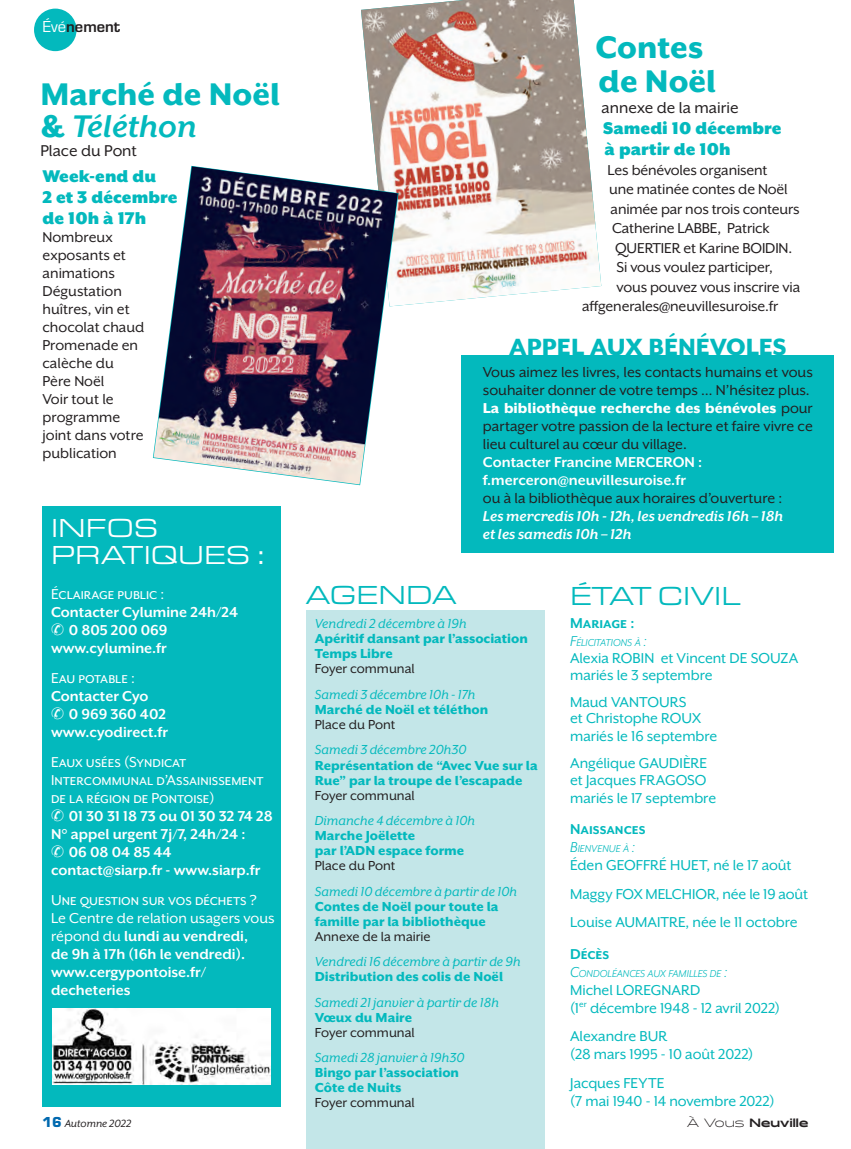
<style>
.page{position:relative;width:851px;height:1149px;background:#fff}
.page>*{position:absolute;margin:0;border:0;box-sizing:border-box;transform-origin:0 0}
.Titre{font:800 36px/31.5px "Mr Eaves XL San OT";color:#03b9bd}
.t1{font:800 27px "Mr Eaves XL San OT";color:#03b9bd}
.t2{font:27px "Eurostile Ext";color:#03b9bd}
.t3{font:27px/27px "Eurostile Ext";color:#fff}
.Titre-2{font:900 19.5px/21px "Mr Eaves XL San OT";color:#03b9bd}
.Titre-3{font:18px "Mr Eaves XL San OT";color:#231f20}
.t4{font:16.5px/18px "Mr Eaves XL San OT";color:#231f20}
.t5{font:16.5px/16.5px "Mr Eaves XL San OT";letter-spacing:-.005em;color:#03b9bd}
.t6{font:700 16.5px/18px "Mr Eaves XL San OT";color:#fff}
.t7{font:16.5px/18px "Mr Eaves XL San OT";color:#fff}
.t8{font:italic 700 16.5px "Mr Eaves XL San OT";color:#fff}
.t9{font:700 16.5px "Mr Eaves XL San OT";color:#03b9bd}
.t10{font:700 16.5px "Eurostile";color:#231f20}
.t11{font:800 15px/15px "Mr Eaves XL San OT";color:#03b9bd}
.t12{font:italic 15px "Mr Eaves XL San OT";color:#03b9bd}
.t13{font:15px "Mr Eaves XL San OT";color:#231f20}
.t14{font:italic 12px "Mr Eaves XL San OT";color:#231f20}
.t15{font:900 12px "Halogen";color:#231f20}
.t16{font:italic 11.55px "Mr Eaves XL San OT";color:#03b9bd}
.s1{font-weight:400;color:#fff}
.s2{font-weight:700;font-style:italic}
.s3{font-weight:700}
.s4{font-weight:800;color:#fff}
.s5{font-size:16.5px}
.s6{font-family:"Eurostile";font-weight:900;font-style:normal;font-size:15px;color:#0169af}
.s7{font-weight:300}
</style>
<div class="page">
<div style="left:306px;top:610px;width:238px;height:538px;background:#c3e6e8"></div>
<div style="left:34px;top:9px;width:43px;height:42px;background:#03b9bd;border-radius:50%"></div>
<div style="left:43px;top:506px;width:238px;height:600px;background:#03b9bd"></div>
<img style="left:52px;top:1008px;width:219px;height:75px">
<img style="left:361px;top:0;width:240px;height:306px">
<img style="left:154px;top:166px;width:244px;height:318px">
<div style="left:461px;top:355px;width:373px;height:198px;background:#03b9bd"></div>
<p class="t10" style="left:43px;top:15px;width:79px"><span class="s1">Évé</span>nement</p>
<p class="Titre" style="left:40px;top:79px;width:241px">Marché de Noël &amp; <span class="s2">Téléthon</span></p>
<p class="Titre-3" style="left:40px;top:141px;width:98px">Place du Pont</p>
<p class="Titre-2" style="left:43px;top:165px;width:115px">Week-end du</p>
<p class="Titre-2" style="left:43px;top:186px;width:136px">2 et 3 décembre de 10h à 17h</p>
<p class="t4" style="left:43px;top:228px;width:85px">Nombreux exposants et animations</p>
<p class="t4" style="left:43px;top:282px;width:103px">Dégustation huîtres, vin et chocolat chaud</p>
<p class="t4" style="left:43px;top:336px;width:97px">Promenade en calèche du</p>
<p class="t4" style="left:43px;top:372px;width:63px">Père Noël</p>
<p class="t4" style="left:43px;top:390px;width:103px">Voir tout le programme joint dans votre publication</p>
<p class="t3" style="left:51px;top:512px;width:215px">INFOS<br>PRATIQUES :</p>
<p class="t7" style="left:51px;top:584px;width:115px">Éclairage public :</p>
<p class="t6" style="left:51px;top:602px;width:188px">Contacter Cylumine 24h/24</p>
<p class="t6" style="left:69px;top:620px;width:100px">0 805 200 069</p>
<p class="t6" style="left:51px;top:638px;width:117px">www.cylumine.fr</p>
<p class="t7" style="left:51px;top:668px;width:85px">Eau potable :</p>
<p class="t6" style="left:51px;top:686px;width:99px">Contacter Cyo</p>
<p class="t6" style="left:69px;top:704px;width:99px">0 969 360 402</p>
<p class="t6" style="left:51px;top:722px;width:118px">www.cyodirect.fr</p>
<p class="t7" style="left:51px;top:752px;width:214px">Eaux usées (Syndicat<br>Intercommunal d’Assainissement de la région de Pontoise)</p>
<p class="t6" style="left:69px;top:806px;width:206px">01 30 31 18 73 ou 01 30 32 74 28</p>
<p class="t6" style="left:51px;top:824px;width:196px">N° appel urgent 7j/7, 24h/24 :</p>
<p class="t6" style="left:69px;top:842px;width:104px">06 08 04 85 44</p>
<p class="t6" style="left:51px;top:860px;width:211px">contact@siarp.fr - www.siarp.fr</p>
<p class="t7" style="left:51px;top:890px;width:207px">Une question sur vos déchets ?</p>
<p class="t7" style="left:51px;top:908px;width:225px">Le Centre de relation usagers vous répond du <span class="s3">lundi au vendredi,</span></p>
<p class="t6" style="left:51px;top:944px;width:195px">de 9h à 17h (16h le vendredi). www.cergypontoise.fr/ decheteries</p>
<p class="Titre" style="left:595px;top:31px;width:109px">Contes</p>
<p class="Titre" style="left:598px;top:65px;width:119px">de Noël</p>
<p class="Titre-3" style="left:601px;top:98px;width:138px">annexe de la mairie</p>
<p class="Titre-2" style="left:603px;top:118px;width:180px">Samedi 10 décembre</p>
<p class="Titre-2" style="left:604px;top:139px;width:127px">à partir de 10h</p>
<p class="t4" style="left:607px;top:160px;width:194px;line-height:19.5px">Les bénévoles organisent<br>une matinée contes de Noël animée par nos trois conteurs</p>
<p class="t4" style="left:612px;top:218px;width:181px;line-height:19.5px">Catherine LABBE, Patrick<br>QUERTIER et Karine BOIDIN.</p>
<p class="t4" style="left:616px;top:258px;width:158px">Si vous voulez participer,</p>
<p class="t4" style="left:616px;top:277px;width:185px">vous pouvez vous inscrire via</p>
<p class="t4" style="left:582px;top:297px;width:198px">affgenerales@neuvillesuroise.fr</p>
<p class="t1" style="left:509px;top:331px;width:279px">APPEL AUX BÉNÉVOLES</p>
<p class="t4" style="left:483px;top:363px;width:331px">Vous aimez les livres, les contacts humains et vous souhaiter donner de votre temps … N’hésitez plus.</p>
<p class="t4" style="left:483px;top:399px;width:331px;text-align:justify"><span class="s4">La bibliothèque recherche des bénévoles</span> pour partager votre passion de la lecture et faire vivre ce lieu culturel au cœur du village.</p>
<p class="t6" style="left:483px;top:453px;width:221px">Contacter Francine MERCERON :</p>
<p class="t6" style="left:483px;top:471px;width:204px">f.merceron@neuvillesuroise.fr</p>
<p class="t4" style="left:483px;top:489px;width:301px">ou à la bibliothèque aux horaires d’ouverture :</p>
<p class="t8" style="left:483px;top:507px;width:302px">Les mercredis 10h - 12h, les vendredis 16h – 18h</p>
<p class="t8" style="left:483px;top:525px;width:150px">et les samedis 10h – 12h</p>
<p class="t2" style="left:306px;top:575px;width:151px">AGENDA</p>
<p class="t2" style="left:570px;top:576px;width:172px">ÉTAT CIVIL</p>
<p class="t9" style="left:570px;top:614px;width:66px">Mariage :</p>
<p class="t16" style="left:570px;top:636px;width:78px"><span class="s5">F</span>ÉLICITATIONS À <span class="s5">:</span></p>
<p class="t5" style="left:570px;top:649px;width:229px">Alexia ROBIN et Vincent DE SOUZA mariés le 3 septembre</p>
<p class="t5" style="left:570px;top:693px;width:118px">Maud VANTOURS</p>
<p class="t5" style="left:570px;top:709px;width:132px">et Christophe ROUX</p>
<p class="t5" style="left:570px;top:727px;width:149px">mariés le 16 septembre</p>
<p class="t5" style="left:570px;top:754px;width:139px">Angélique GAUDIÈRE</p>
<p class="t5" style="left:570px;top:771px;width:138px">et Jacques FRAGOSO</p>
<p class="t5" style="left:570px;top:789px;width:147px">mariés le 17 septembre</p>
<p class="t9" style="left:570px;top:819px;width:77px">Naissances</p>
<p class="t16" style="left:570px;top:842px;width:66px"><span class="s5">B</span>IENVENUE À <span class="s5">:</span></p>
<p class="t5" style="left:570px;top:856px;width:223px">Éden GEOFFRÉ HUET, né le 17 août</p>
<p class="t5" style="left:570px;top:885px;width:239px">Maggy FOX MELCHIOR, née le 19 août</p>
<p class="t5" style="left:570px;top:913px;width:229px">Louise AUMAITRE, née le 11 octobre</p>
<p class="t9" style="left:570px;top:944px;width:41px">Décès</p>
<p class="t16" style="left:570px;top:966px;width:159px"><span class="s5">C</span>ONDOLÉANCES AUX FAMILLES DE <span class="s5">:</span></p>
<p class="t5" style="left:570px;top:981px;width:132px">Michel LOREGNARD</p>
<p class="t5" style="left:570px;top:999px;width:211px">(1<sup>er</sup> décembre 1948 - 12 avril 2022)</p>
<p class="t5" style="left:570px;top:1027px;width:99px">Alexandre BUR</p>
<p class="t5" style="left:570px;top:1045px;width:185px">(28 mars 1995 - 10 août 2022)</p>
<p class="t5" style="left:570px;top:1074px;width:96px">Jacques FEYTE</p>
<p class="t5" style="left:570px;top:1092px;width:206px">(7 mai 1940 - 14 novembre 2022)</p>
<p class="t12" style="left:315px;top:615px;width:153px">Vendredi 2 décembre à 19h</p>
<p class="t11" style="left:315px;top:631px;width:214px">Apéritif dansant par l’association<br>Temps Libre</p>
<p class="t13" style="left:315px;top:660px;width:101px">Foyer communal</p>
<p class="t12" style="left:315px;top:686px;width:162px">Samedi 3 décembre 10h - 17h</p>
<p class="t11" style="left:315px;top:701px;width:175px">Marché de Noël et téléthon</p>
<p class="t13" style="left:315px;top:716px;width:82px">Place du Pont</p>
<p class="t12" style="left:315px;top:741px;width:153px">Samedi 3 décembre 20h30</p>
<p class="t11" style="left:315px;top:757px;width:224px">Représentation de “Avec Vue sur la<br>Rue” par la troupe de l’escapade</p>
<p class="t13" style="left:315px;top:786px;width:101px">Foyer communal</p>
<p class="t12" style="left:315px;top:812px;width:162px">Dimanche 4 décembre à 10h</p>
<p class="t11" style="left:315px;top:827px;width:102px">Marche Joëlette</p>
<p class="t11" style="left:315px;top:842px;width:151px">par l’ADN espace forme</p>
<p class="t13" style="left:315px;top:857px;width:82px">Place du Pont</p>
<p class="t12" style="left:315px;top:882px;width:204px">Samedi 10 décembre à partir de 10h</p>
<p class="t11" style="left:315px;top:898px;width:185px">Contes de Noël pour toute la famille par la bibliothèque</p>
<p class="t13" style="left:315px;top:927px;width:117px">Annexe de la mairie</p>
<p class="t12" style="left:315px;top:953px;width:207px">Vendredi 16 décembre à partir de 9h</p>
<p class="t11" style="left:315px;top:968px;width:190px">Distribution des colis de Noël</p>
<p class="t12" style="left:315px;top:993px;width:186px">Samedi 21 janvier à partir de 18h</p>
<p class="t11" style="left:315px;top:1009px;width:99px">Vœux du Maire</p>
<p class="t13" style="left:315px;top:1023px;width:101px">Foyer communal</p>
<p class="t12" style="left:315px;top:1049px;width:151px">Samedi 28 janvier à 19h30</p>
<p class="t11" style="left:315px;top:1064px;width:146px">Bingo par l’association</p>
<p class="t11" style="left:315px;top:1079px;width:88px">Côte de Nuits</p>
<p class="t13" style="left:315px;top:1094px;width:101px">Foyer communal</p>
<p class="t14" style="left:43px;top:1116px;width:90px"><span class="s6">16</span> Automne 2022</p>
<p class="t15" style="left:687px;top:1114px;width:123px"><span class="s7">À Vous</span> Neuville</p>
</div>
